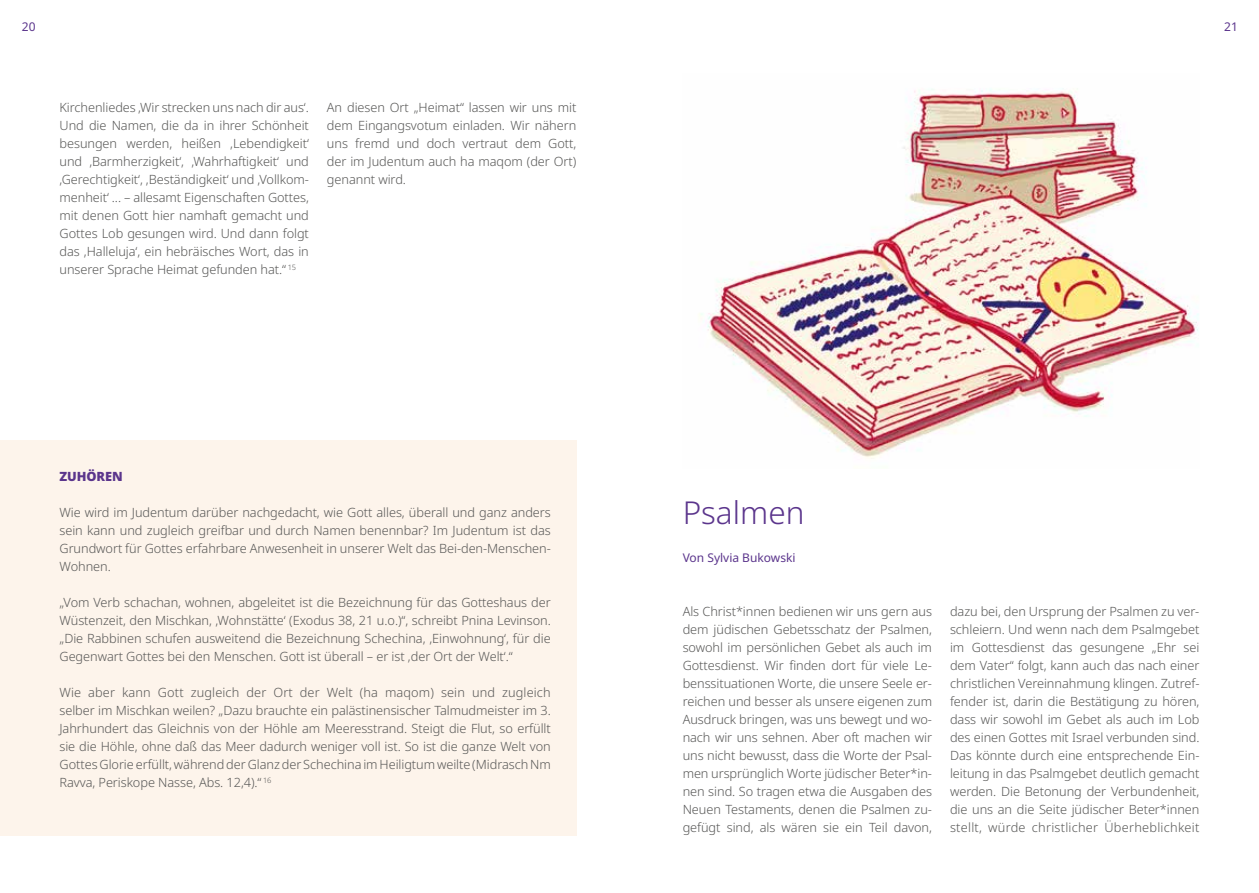
<style>
.page{position:relative;width:1259px;height:893px;background:#fff}
.page>*{position:absolute;margin:0;border:0;box-sizing:border-box;transform-origin:0 0}
.t1{font:300 31.5px "Noto Sans";color:#5b358c}
.t2{font:300 12.75px/18px "Noto Sans";letter-spacing:-.005em;color:#575756;text-align:justify}
.t3{font:900 12.75px "Noto Sans";letter-spacing:-.005em;color:#5b358c}
.t4{font:12px "Noto Sans";color:#5b358c}
</style>
<div class="page">
<img style="left:699px;top:88px;width:500px;height:371px">
<div style="left:0;top:440px;width:576px;height:396px;background:#fdf4eb"></div>
<p class="t4" style="left:22px;top:18px;width:15px">20</p>
<p class="t4" style="left:1224px;top:19px;width:15px">21</p>
<p class="t2" style="left:60px;top:98px;width:251px">Kirchenliedes ,Wir strecken uns nach dir aus‘.<br>Und die Namen, die da in ihrer Schönheit besungen werden, heißen ,Lebendigkeit‘ und ,Barmherzigkeit‘, ,Wahrhaftigkeit‘ und ,Gerechtigkeit‘, ,Beständigkeit‘ und ,Vollkom&shy;menheit‘ ... – allesamt Eigenschaften Gottes, mit denen Gott hier namhaft gemacht und Gottes Lob gesungen wird. Und dann folgt das ,Halleluja‘, ein hebräisches Wort, das in unserer Sprache Heimat gefunden hat.“ <sup>15</sup></p>
<p class="t2" style="left:327px;top:98px;width:251px">An diesen Ort „Heimat“ lassen wir uns mit dem Eingangsvotum einladen. Wir nähern uns fremd und doch vertraut dem Gott, der im Judentum auch ha maqom (der Ort) genannt wird.</p>
<p class="t3" style="left:59px;top:466px;width:65px">ZUHÖREN</p>
<p class="t2" style="left:59px;top:503px;width:493px">Wie wird im Judentum darüber nachgedacht, wie Gott alles, überall und ganz anders sein kann und zugleich greifbar und durch Namen benennbar? Im Judentum ist das Grundwort für Gottes erfahrbare Anwesenheit in unserer Welt das Bei-den-Menschen-Wohnen.</p>
<p class="t2" style="left:59px;top:593px;width:493px">„Vom Verb schachan, wohnen, abgeleitet ist die Bezeichnung für das Gotteshaus der Wüstenzeit, den Mischkan, ,Wohnstätte‘ (Exodus 38, 21 u.o.)“, schreibt Pnina Levinson. „Die Rabbinen schufen ausweitend die Bezeichnung Schechina, ,Einwohnung‘, für die Gegenwart Gottes bei den Menschen. Gott ist überall – er ist ‚der Ort der Welt‘.“</p>
<p class="t2" style="left:59px;top:683px;width:493px">Wie aber kann Gott zugleich der Ort der Welt (ha maqom) sein und zugleich selber im Mischkan weilen? „Dazu brauchte ein palästinensischer Talmudmeister im 3.<br>Jahrhundert das Gleichnis von der Höhle am Meeresstrand. Steigt die Flut, so erfüllt sie die Höhle, ohne daß das Meer dadurch weniger voll ist. So ist die ganze Welt von Gottes Glorie erfüllt, während der Glanz der Schechina im Heiligtum weilte (Midrasch Nm Ravva, Periskope Nasse, Abs. 12,4).“ <sup>16</sup></p>
<h1 class="t1" style="left:682px;top:490px;width:123px">Psalmen</h1>
<p class="t4" style="left:682px;top:549px;width:114px">Von Sylvia Bukowski</p>
<p class="t2" style="left:682px;top:602px;width:251px">Als Christ*innen bedienen wir uns gern aus dem jüdischen Gebetsschatz der Psalmen, sowohl im persönlichen Gebet als auch im Gottesdienst. Wir finden dort für viele Le&shy;benssituationen Worte, die unsere Seele er&shy;reichen und besser als unsere eigenen zum Ausdruck bringen, was uns bewegt und wo&shy;nach wir uns sehnen. Aber oft machen wir uns nicht bewusst, dass die Worte der Psal&shy;men ursprünglich Worte jüdischer Beter*in&shy;nen sind. So tragen etwa die Ausgaben des Neuen Testaments, denen die Psalmen zu&shy;gefügt sind, als wären sie ein Teil davon,</p>
<p class="t2" style="left:950px;top:602px;width:251px">dazu bei, den Ursprung der Psalmen zu ver&shy;schleiern. Und wenn nach dem Psalmgebet im Gottesdienst das gesungene „Ehr sei dem Vater“ folgt, kann auch das nach einer christlichen Vereinnahmung klingen. Zutref&shy;fender ist, darin die Bestätigung zu hören, dass wir sowohl im Gebet als auch im Lob des einen Gottes mit Israel verbunden sind.<br>Das könnte durch eine entsprechende Ein&shy;leitung in das Psalmgebet deutlich gemacht werden. Die Betonung der Verbundenheit, die uns an die Seite jüdischer Beter*innen stellt, würde christlicher Überheblichkeit</p>
</div>
